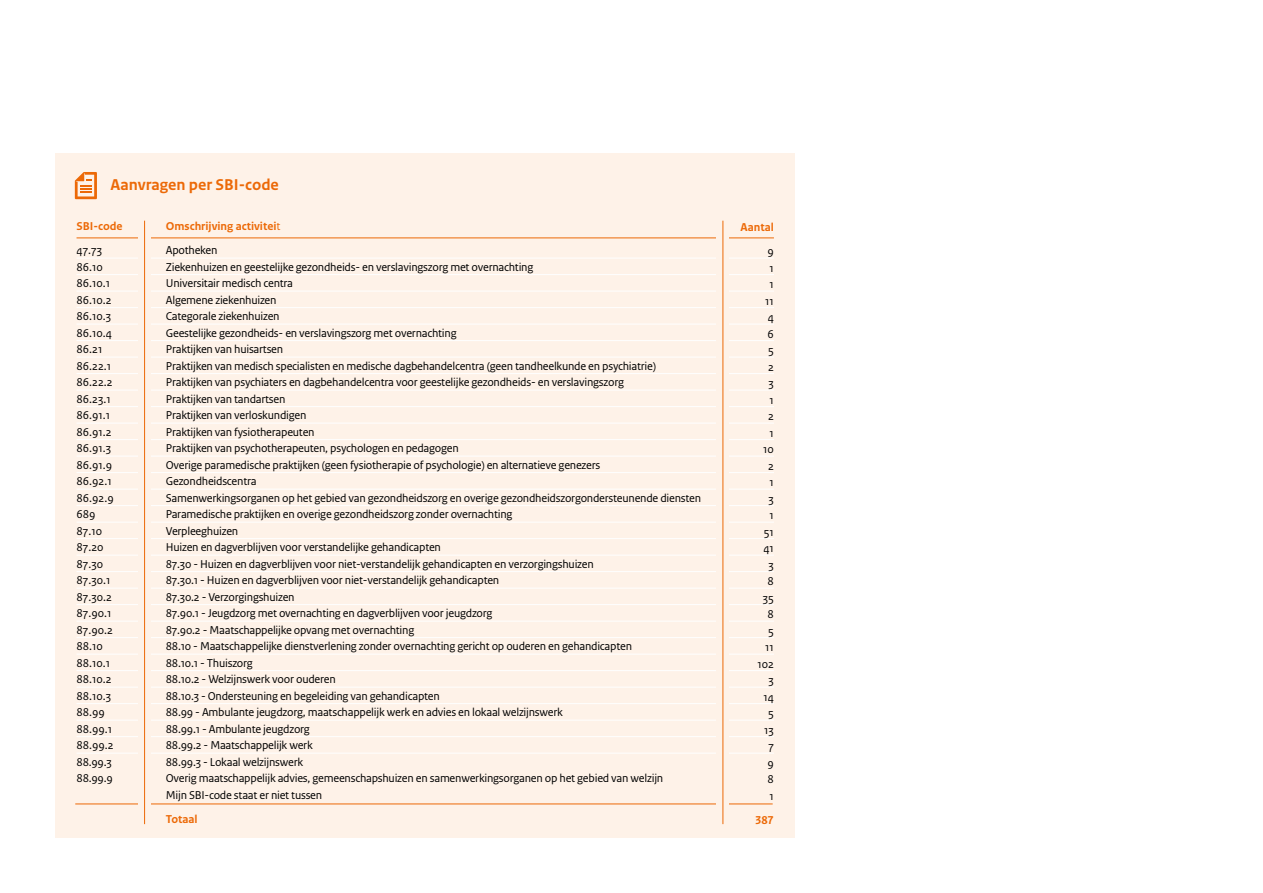
<style>
.page{position:relative;width:1263px;height:893px;background:#fff}
.page>*{position:absolute;margin:0;border:0;box-sizing:border-box;transform-origin:0 0}
.t1{font:700 16.5px "Rijksoverheid Sans Text";color:#ec6907}
.t2{font:12px/16.5px "Rijksoverheid Sans Text";letter-spacing:-.02em;color:#000}
.t3{font:12px/16.5px "Rijksoverheid Sans Text";color:#000}
.t4{font:700 12px/24px "Rijksoverheid Sans Text";color:#ec6907}
.s1{font-weight:400}
.s2{font-weight:400;color:#000}
</style>
<div class="page">
<div style="left:55px;top:153px;width:740px;height:685px;background:#fef2e8"></div>
<hr style="left:77px;top:238px;width:697px;height:1px;background:#ec6907">
<hr style="left:77px;top:258px;width:697px;height:1px;background:#fff">
<hr style="left:77px;top:274px;width:697px;height:1px;background:#fff">
<hr style="left:77px;top:291px;width:697px;height:1px;background:#fff">
<hr style="left:77px;top:307px;width:697px;height:1px;background:#fff">
<hr style="left:77px;top:324px;width:697px;height:1px;background:#fff">
<hr style="left:77px;top:340px;width:697px;height:1px;background:#fff">
<hr style="left:77px;top:357px;width:697px;height:1px;background:#fff">
<hr style="left:77px;top:373px;width:697px;height:1px;background:#fff">
<hr style="left:77px;top:390px;width:697px;height:1px;background:#fff">
<hr style="left:77px;top:406px;width:697px;height:1px;background:#fff">
<hr style="left:77px;top:423px;width:697px;height:1px;background:#fff">
<hr style="left:77px;top:439px;width:697px;height:1px;background:#fff">
<hr style="left:77px;top:456px;width:697px;height:1px;background:#fff">
<hr style="left:77px;top:472px;width:697px;height:1px;background:#fff">
<hr style="left:77px;top:489px;width:697px;height:1px;background:#fff">
<hr style="left:77px;top:505px;width:697px;height:1px;background:#fff">
<hr style="left:77px;top:522px;width:697px;height:1px;background:#fff">
<hr style="left:77px;top:538px;width:697px;height:1px;background:#fff">
<hr style="left:77px;top:555px;width:697px;height:1px;background:#fff">
<hr style="left:77px;top:571px;width:697px;height:1px;background:#fff">
<hr style="left:77px;top:588px;width:697px;height:1px;background:#fff">
<hr style="left:77px;top:604px;width:697px;height:1px;background:#fff">
<hr style="left:77px;top:621px;width:697px;height:1px;background:#fff">
<hr style="left:77px;top:637px;width:697px;height:1px;background:#fff">
<hr style="left:77px;top:654px;width:697px;height:1px;background:#fff">
<hr style="left:77px;top:670px;width:697px;height:1px;background:#fff">
<hr style="left:77px;top:687px;width:697px;height:1px;background:#fff">
<hr style="left:77px;top:703px;width:697px;height:1px;background:#fff">
<hr style="left:77px;top:720px;width:697px;height:1px;background:#fff">
<hr style="left:77px;top:736px;width:697px;height:1px;background:#fff">
<hr style="left:77px;top:753px;width:697px;height:1px;background:#fff">
<hr style="left:75px;top:804px;width:698px;height:1px;background:#ec6907">
<div style="left:716px;top:221px;width:13px;height:613px;background:#fef2e8"></div>
<div style="left:138px;top:221px;width:13px;height:613px;background:#fef2e8"></div>
<svg style="left:75px;top:172px;width:22px;height:27px"></svg>
<hr style="left:723px;top:221px;width:1px;height:603px;background:#ec6907">
<hr style="left:144px;top:221px;width:1px;height:603px;background:#ec6907">
<h1 class="t1" style="left:111px;top:176px;width:170px">Aanvragen per SBI-code</h1>
<p class="t4" style="left:166px;top:215px;width:116px">Omschrijving activitei<span class="s1">t<br></span><span class="s2">Apotheken</span></p>
<p class="t2" style="left:166px;top:259px;width:537px">Ziekenhuizen en geestelijke gezondheids- en verslavingszorg met overnachting<br>Universitair medisch centra<br>Algemene ziekenhuizen<br>Categorale ziekenhuizen<br>Geestelijke gezondheids- en verslavingszorg met overnachting<br>Praktijken van huisartsen<br>Praktijken van medisch specialisten en medische dagbehandelcentra (geen tandheelkunde en psychiatrie)<br>Praktijken van psychiaters en dagbehandelcentra voor geestelijke gezondheids- en verslavingszorg<br>Praktijken van tandartsen<br>Praktijken van verloskundigen<br>Praktijken van fysiotherapeuten<br>Praktijken van psychotherapeuten, psychologen en pedagogen<br>Overige paramedische praktijken (geen fysiotherapie of psychologie) en alternatieve genezers<br>Gezondheidscentra<br>Samenwerkingsorganen op het gebied van gezondheidszorg en overige gezondheidszorgondersteunende diensten Paramedische praktijken en overige gezondheidszorg zonder overnachting<br>Verpleeghuizen<br>Huizen en dagverblijven voor verstandelijke gehandicapten<br>87.30 - Huizen en dagverblijven voor niet-verstandelijk gehandicapten en verzorgingshuizen<br>87.30.1 - Huizen en dagverblijven voor niet-verstandelijk gehandicapten<br>87.30.2 - Verzorgingshuizen<br>87.90.1 - Jeugdzorg met overnachting en dagverblijven voor jeugdzorg<br>87.90.2 - Maatschappelijke opvang met overnachting<br>88.10 - Maatschappelijke dienstverlening zonder overnachting gericht op ouderen en gehandicapten<br>88.10.1 - Thuiszorg<br>88.10.2 - Welzijnswerk voor ouderen<br>88.10.3 - Ondersteuning en begeleiding van gehandicapten<br>88.99 - Ambulante jeugdzorg, maatschappelijk werk en advies en lokaal welzijnswerk<br>88.99.1 - Ambulante jeugdzorg<br>88.99.2 - Maatschappelijk werk<br>88.99.3 - Lokaal welzijnswerk<br>Overig maatschappelijk advies, gemeenschapshuizen en samenwerkingsorganen op het gebied van welzijn<br>Mijn SBI-code staat er niet tussen</p>
<p class="t4" style="left:166px;top:807px;width:33px">Totaal</p>
<p class="t4" style="left:77px;top:215px;width:48px">SBI-code</p>
<p class="t3" style="left:77px;top:242px;width:39px">47.73<br>86.10<br>86.10.1<br>86.10.2<br>86.10.3<br>86.10.4<br>86.21<br>86.22.1<br>86.22.2<br>86.23.1<br>86.91.1<br>86.91.2<br>86.91.3<br>86.91.9<br>86.92.1<br>86.92.9<br>689<br>87.10<br>87.20<br>87.30<br>87.30.1<br>87.30.2<br>87.90.1<br>87.90.2<br>88.10<br>88.10.1<br>88.10.2<br>88.10.3<br>88.99<br>88.99.1<br>88.99.2<br>88.99.3<br>88.99.9</p>
<p class="t4" style="left:741px;top:216px;width:35px">Aantal</p>
<p class="t3" style="left:757px;top:243px;width:18px;text-align:right">9<br>1<br>1<br>11<br>4<br>6<br>5<br>2<br>3<br>1<br>2<br>1<br>10<br>2<br>1<br>3<br>1<br>51<br>41<br>3<br>8<br>35<br>8<br>5<br>11<br>102<br>3<br>14<br>5<br>13<br>7<br>9<br>8<br>1</p>
<p class="t4" style="left:755px;top:808px;width:20px">387</p>
</div>
